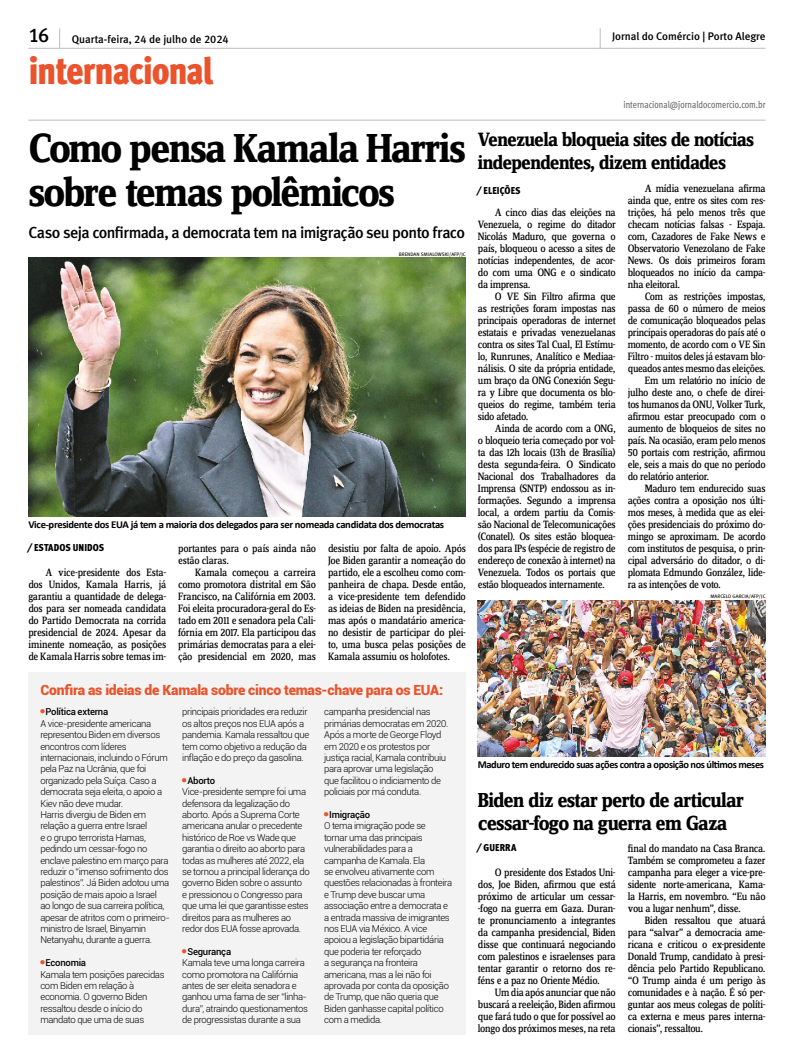
<style>
.page{position:relative;width:794px;height:1063px;background:#fff}
.page>*{position:absolute;margin:0;border:0;box-sizing:border-box;transform-origin:0 0}
.Abre{font:700 42px/44px "Zine Serif Dis";letter-spacing:-.04em;color:#000}
.t1{font:38px "Meta Cond Black LF";letter-spacing:-.035em;color:#ea532b}
.Matéria_3_2_1{font:700 21px/23px "Zine Serif Dis";letter-spacing:-.035em;color:#000}
.Matéria_3_2_1-2{font:700 20px/23px "Zine Serif Dis";letter-spacing:-.045em;color:#000}
.t2{font:19.9px "Meta Medium LF";color:#000}
.Linha_de_apoio{font:16px "Meta Medium LF";letter-spacing:-.04em;color:#000}
.SUBTIT_BOX{font:900 14px "Roboto";letter-spacing:-.02em;color:#ea532b}
.TEXTO{font:11px/12px "Zine Serif Dis";letter-spacing:-.03em;color:#000;text-align:justify}
.Cabeçalho{font:11px "Meta Medium LF";color:#000}
.Legenda{font:700 10.6px "Calibri";letter-spacing:-.04em;color:#000}
.t3{font:10px "Meta Cond Book LF";color:#646363;scale:.95 1}
.t4{font:10px "Meta Cond Black LF";letter-spacing:.01em;color:#000}
.TEXTO-2{font:300 9.5px/11.4px "Roboto";letter-spacing:-.035em;color:#000}
.TEXTO-3{font:500 9.5px "Roboto";letter-spacing:-.025em;color:#000}
.Crédito{font:5px "Meta Book Caps";color:#000}
</style>
<div class="page">
<hr style="left:28px;top:48px;width:737px;height:1px;background:#bcbcbc">
<hr style="left:28px;top:120px;width:737px;height:1px;background:#bcbcbc">
<svg style="left:59px;top:28px;width:1px;height:20px"></svg>
<svg style="left:600px;top:28px;width:1px;height:20px"></svg>
<div style="left:28px;top:672px;width:438px;height:363px;background:#f3f3f3"></div>
<img style="left:28px;top:257px;width:438px;height:259px">
<img style="left:478px;top:600px;width:287px;height:156px">
<p class="t2" style="left:28px;top:24px;width:22px">16</p>
<p class="Cabeçalho" style="left:612px;top:30px;width:155px">Jornal do Comércio | Porto Alegre</p>
<h2 class="t1" style="left:28px;top:48px;width:186px">internacional</h2>
<p class="Cabeçalho" style="left:72px;top:32px;width:158px">Quarta-feira, 24 de julho de 2024</p>
<p class="Abre" style="left:28px;top:128px;width:439px">Como pensa Kamala Harris sobre temas polêmicos</p>
<p class="Linha_de_apoio" style="left:28px;top:224px;width:438px">Caso seja confirmada, a democrata tem na imigração seu ponto fraco</p>
<p class="Crédito" style="left:399px;top:252px;width:69px">BRENDAN SMIALOWSKI/AFP/JC</p>
<p class="Legenda" style="left:28px;top:517px;width:417px">Vice-presidente dos EUA já tem a maioria dos delegados para ser nomeada candidata dos democratas</p>
<p class="t4" style="left:28px;top:542px;width:77px">⁄ ESTADOS UNIDOS</p>
<p class="TEXTO" style="left:28px;top:567px;width:139px;text-indent:17px">A vice-presidente dos Esta&shy;dos Unidos, Kamala Harris, já garantiu a quantidade de delega&shy;dos para ser nomeada candidata do Partido Democrata na corrida presidencial de 2024. Apesar da iminente nomeação, as posições de Kamala Harris sobre temas im-</p>
<p class="TEXTO" style="left:178px;top:543px;width:139px">portantes para o país ainda não estão claras.</p>
<p class="TEXTO" style="left:178px;top:567px;width:139px;text-indent:17px">Kamala começou a carreira como promotora distrital em São Francisco, na Califórnia em 2003.<br>Foi eleita procuradora-geral do Es&shy;tado em 2011 e senadora pela Cali&shy;fórnia em 2017. Ela participou das primárias democratas para a elei&shy;ção presidencial em 2020, mas</p>
<p class="TEXTO" style="left:328px;top:543px;width:139px">desistiu por falta de apoio. Após Joe Biden garantir a nomeação do partido, ele a escolheu como com&shy;panheira de chapa. Desde então, a vice-presidente tem defendido as ideias de Biden na presidência, mas após o mandatário america&shy;no desistir de participar do plei&shy;to, uma busca pelas posições de Kamala assumiu os holofotes.</p>
<p class="SUBTIT_BOX" style="left:40px;top:680px;width:404px">Confira as ideias de Kamala sobre cinco temas-chave para os EUA:</p>
<p class="TEXTO-3" style="left:46px;top:705px;width:64px">Política externa</p>
<p class="TEXTO-2" style="left:40px;top:717px;width:129px">A vice-presidente americana representou Biden em diversos encontros com líderes internacionais, incluindo o Fórum pela Paz na Ucrânia, que foi organizado pela Suíça. Caso a democrata seja eleita, o apoio a<br>Kiev não deve mudar.</p>
<p class="TEXTO-2" style="left:40px;top:809px;width:131px">Harris divergiu de Biden em relação a guerra entre Israel<br>e o grupo terrorista Hamas, pedindo um cessar-fogo no enclave palestino em março para reduzir o “imenso sofrimento dos palestinos”. Já Biden adotou uma posição de mais apoio a Israel<br>ao longo de sua carreira política, apesar de atritos com o primeiro&shy;ministro de Israel, Binyamin<br>Netanyahu, durante a guerra.</p>
<p class="TEXTO-3" style="left:46px;top:956px;width:42px">Economia</p>
<p class="TEXTO-2" style="left:40px;top:968px;width:126px">Kamala tem posições parecidas com Biden em relação à economia. O governo Biden ressaltou desde o início do mandato que uma de suas</p>
<p class="TEXTO-2" style="left:182px;top:706px;width:129px">principais prioridades era reduzir os altos preços nos EUA após a pandemia. Kamala ressaltou que tem como objetivo a redução da inflação e do preço da gasolina.</p>
<p class="TEXTO-3" style="left:187px;top:774px;width:29px">Aborto</p>
<p class="TEXTO-2" style="left:182px;top:786px;width:129px">Vice-presidente sempre foi uma defensora da legalização do aborto. Após a Suprema Corte americana anular o precedente histórico de Roe vs Wade que garantia o direito ao aborto para todas as mulheres até 2022, ela se tornou a principal liderança do governo Biden sobre o assunto<br>e pressionou o Congresso para que uma lei que garantisse estes direitos para as mulheres ao redor dos EUA fosse aprovada.</p>
<p class="TEXTO-3" style="left:187px;top:945px;width:45px">Segurança</p>
<p class="TEXTO-2" style="left:182px;top:957px;width:127px">Kamala teve uma longa carreira como promotora na Califórnia antes de ser eleita senadora e ganhou uma fama de ser “linha&shy;dura”, atraindo questionamentos de progressistas durante a sua</p>
<p class="TEXTO-2" style="left:324px;top:706px;width:126px">campanha presidencial nas primárias democratas em 2020.<br>Após a morte de George Floyd em 2020 e os protestos por justiça racial, Kamala contribuiu para aprovar uma legislação que facilitou o indiciamento de policiais por má conduta.</p>
<p class="TEXTO-3" style="left:329px;top:808px;width:42px">Imigração</p>
<p class="TEXTO-2" style="left:324px;top:820px;width:130px">O tema imigração pode se<br>tornar uma das principais vulnerabilidades para a campanha de Kamala. Ela<br>se envolveu ativamente com questões relacionadas à fronteira e Trump deve buscar uma associação entre a democrata e a entrada massiva de imigrantes nos EUA via México. A vice apoiou a legislação bipartidária que poderia ter reforçado<br>a segurança na fronteira americana, mas a lei não foi aprovada por conta da oposição de Trump, que não queria que<br>Biden ganhasse capital político com a medida.</p>
<p class="t3" style="left:623px;top:99px;width:151px">internacional@jornaldocomercio.com.br</p>
<p class="Matéria_3_2_1-2" style="left:478px;top:129px;width:278px">Venezuela bloqueia sites de notícias independentes, dizem entidades</p>
<p class="TEXTO" style="left:478px;top:207px;width:139px;text-indent:17px">A cinco dias das eleições na Venezuela, o regime do ditador Nicolás Maduro, que governa o país, bloqueou o acesso a sites de notícias independentes, de acor&shy;do com uma ONG e o sindicato da imprensa.</p>
<p class="TEXTO" style="left:478px;top:291px;width:139px;text-indent:17px">O VE Sin Filtro afirma que as restrições foram impostas nas principais operadoras de internet estatais e privadas venezuelanas contra os sites Tal Cual, El Estímu&shy;lo, Runrunes, Analítico e Mediaa&shy;nálisis. O site da própria entidade, um braço da ONG Conexión Segu&shy;ra y Libre que documenta os blo&shy;queios do regime, também teria sido afetado.</p>
<p class="TEXTO" style="left:478px;top:423px;width:139px;text-indent:17px">Ainda de acordo com a ONG, o bloqueio teria começado por vol&shy;ta das 12h locais (13h de Brasília) desta segunda-feira. O Sindicato Nacional dos Trabalhadores da Imprensa (SNTP) endossou as in&shy;formações. Segundo a imprensa local, a ordem partiu da Comis&shy;são Nacional de Telecomunicações (Conatel). Os sites estão bloquea&shy;dos para IPs (espécie de registro de endereço de conexão à internet) na Venezuela. Todos os portais que estão bloqueados internamente.</p>
<p class="TEXTO" style="left:628px;top:183px;width:139px;text-indent:17px">A mídia venezuelana afirma ainda que, entre os sites com res&shy;trições, há pelo menos três que checam notícias falsas - Espaja. com, Cazadores de Fake News e Observatorio Venezolano de Fake News. Os dois primeiros foram bloqueados no início da campa&shy;nha eleitoral.</p>
<p class="TEXTO" style="left:628px;top:291px;width:139px;text-indent:17px">Com as restrições impostas, passa de 60 o número de meios de comunicação bloqueados pelas principais operadoras do país até o momento, de acordo com o VE Sin Filtro - muitos deles já estavam blo&shy;queados antes mesmo das eleições.</p>
<p class="TEXTO" style="left:628px;top:375px;width:139px;text-indent:17px">Em um relatório no início de julho deste ano, o chefe de direi&shy;tos humanos da ONU, Volker Turk, afirmou estar preocupado com o aumento de bloqueios de sites no país. Na ocasião, eram pelo menos 50 portais com restrição, afirmou ele, seis a mais do que no período do relatório anterior.</p>
<p class="TEXTO" style="left:628px;top:483px;width:139px;text-indent:17px">Maduro tem endurecido suas ações contra a oposição nos últi&shy;mos meses, à medida que as elei&shy;ções presidenciais do próximo do&shy;mingo se aproximam. De acordo com institutos de pesquisa, o prin&shy;cipal adversário do ditador, o di&shy;plomata Edmundo González, lide&shy;ra as intenções de voto.</p>
<p class="t4" style="left:478px;top:185px;width:44px">⁄ ELEIÇÕES</p>
<p class="Crédito" style="left:710px;top:594px;width:57px">MARCELO GARCIA/AFP/JC</p>
<p class="Legenda" style="left:478px;top:757px;width:287px">Maduro tem endurecido suas ações contra a oposição nos últimos meses</p>
<p class="Matéria_3_2_1" style="left:478px;top:790px;width:267px">Biden diz estar perto de articular cessar-fogo na guerra em Gaza</p>
<p class="TEXTO" style="left:478px;top:867px;width:139px;text-indent:17px">O presidente dos Estados Uni&shy;dos, Joe Biden, afirmou que está próximo de articular um cessar--fogo na guerra em Gaza. Duran&shy;te pronunciamento a integrantes da campanha presidencial, Biden disse que continuará negociando com palestinos e israelenses para tentar garantir o retorno dos re&shy;féns e a paz no Oriente Médio.</p>
<p class="TEXTO" style="left:478px;top:987px;width:139px;text-indent:17px">Um dia após anunciar que não buscará a reeleição, Biden afirmou que fará tudo o que for possível ao longo dos próximos meses, na reta</p>
<p class="t4" style="left:478px;top:842px;width:40px">⁄ GUERRA</p>
<p class="TEXTO" style="left:628px;top:843px;width:139px">final do mandato na Casa Branca.<br>Também se comprometeu a fazer campanha para eleger a vice-pre&shy;sidente norte-americana, Kama&shy;la Harris, em novembro. “Eu não vou a lugar nenhum”, disse.</p>
<p class="TEXTO" style="left:628px;top:915px;width:139px;text-indent:17px">Biden ressaltou que atuará para “salvar” a democracia ame&shy;ricana e criticou o ex-presidente Donald Trump, candidato à presi&shy;dência pelo Partido Republicano. “O Trump ainda é um perigo às comunidades e à nação. É só per&shy;guntar aos meus colegas de políti&shy;ca externa e meus pares interna&shy;cionais”, ressaltou.</p>
</div>
